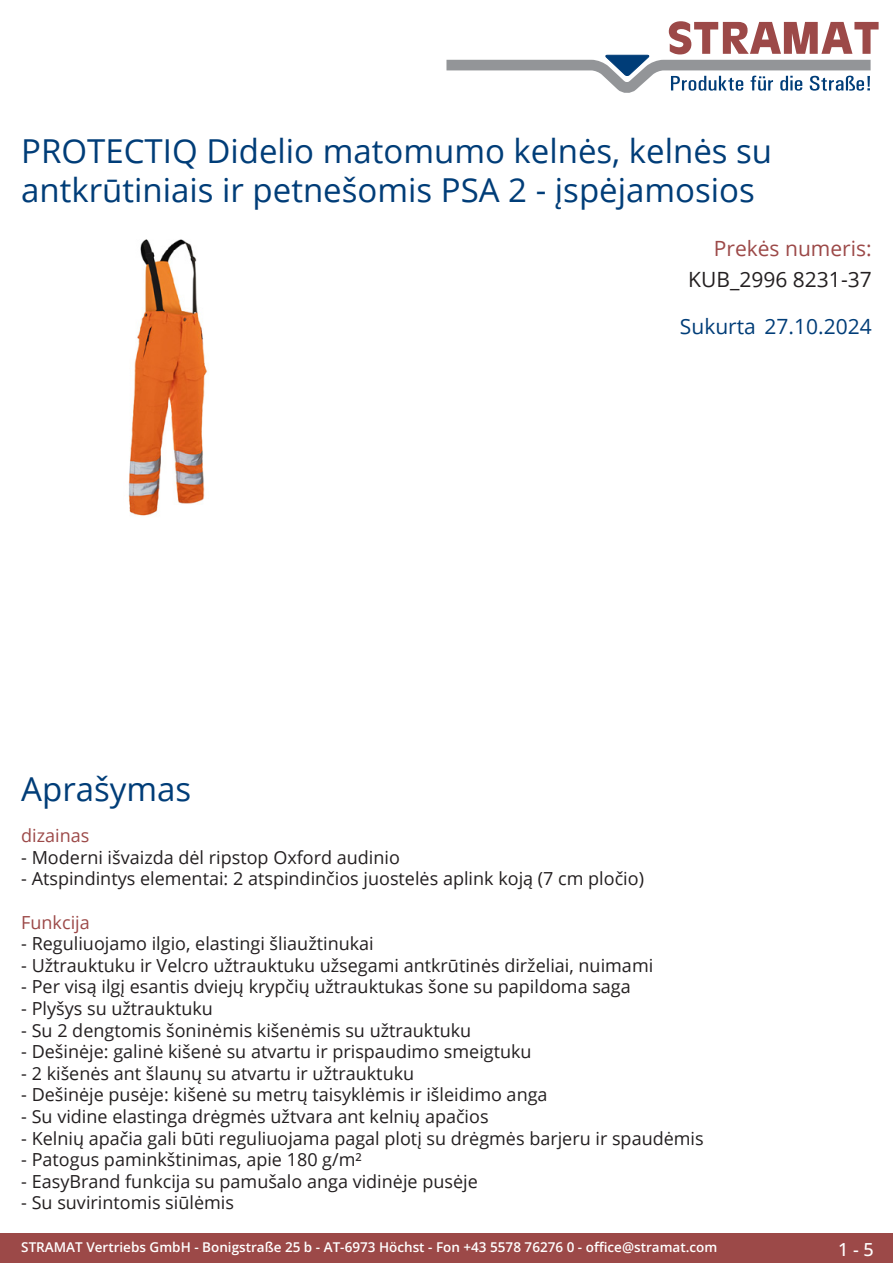
<style>
.page{position:relative;width:893px;height:1263px;background:#fff}
.page>*{position:absolute;margin:0;border:0;box-sizing:border-box;transform-origin:0 0}
.Produkttitel{font:33px/39.6px "Open Sans";color:#003d78}
.Erstellungsdatum{font:21px "Open Sans";color:#003d78}
.TechDaten_Inhalt{font:21px "Open Sans";color:#231f20}
.TechDaten_Überschrif{font:21px "Open Sans";color:#9c4948}
.Beschreibung_Text{font:18px "Open Sans";color:#231f20}
.Beschreibung_Text-2{font:18px "Open Sans";color:#9c4948}
.t1{font:500 18px "Open Sans";color:#fff}
.t2{font:600 13.5px "Open Sans";color:#fff}
</style>
<div class="page">
<div style="left:0;top:1233px;width:893px;height:30px;background:#9c4948"></div>
<svg style="left:446px;top:21px;width:433px;height:72px"></svg>
<img style="left:128px;top:239px;width:80px;height:277px">
<p class="Produkttitel" style="left:21px;top:130px;width:752px">PROTECTIQ Didelio matomumo kelnės, kelnės su antkrūtiniais ir petnešomis PSA 2 - įspėjamosios</p>
<p class="TechDaten_Überschrif" style="left:714px;top:234px;width:159px">Prekės numeris:</p>
<p class="TechDaten_Inhalt" style="left:688px;top:265px;width:185px">KUB_2996 8231-37</p>
<p class="Erstellungsdatum" style="left:680px;top:312px;width:193px">Sukurta 27.10.2024</p>
<p class="Produkttitel" style="left:21px;top:768px;width:172px">Aprašymas</p>
<p class="Beschreibung_Text-2" style="left:21px;top:823px;width:70px">dizainas</p>
<p class="Beschreibung_Text" style="left:21px;top:845px;width:380px">- Moderni išvaizda dėl ripstop Oxford audinio</p>
<p class="Beschreibung_Text" style="left:21px;top:866px;width:624px">- Atspindintys elementai: 2 atspindinčios juostelės aplink koją (7 cm pločio)</p>
<p class="Beschreibung_Text-2" style="left:21px;top:910px;width:70px">Funkcija</p>
<p class="Beschreibung_Text" style="left:21px;top:931px;width:354px">- Reguliuojamo ilgio, elastingi šliaužtinukai</p>
<p class="Beschreibung_Text" style="left:21px;top:953px;width:633px">- Užtrauktuku ir Velcro užtrauktuku užsegami antkrūtinės dirželiai, nuimami</p>
<p class="Beschreibung_Text" style="left:21px;top:974px;width:611px">- Per visą ilgį esantis dviejų krypčių užtrauktukas šone su papildoma saga</p>
<p class="Beschreibung_Text" style="left:21px;top:996px;width:193px">- Plyšys su užtrauktuku</p>
<p class="Beschreibung_Text" style="left:21px;top:1018px;width:451px">- Su 2 dengtomis šoninėmis kišenėmis su užtrauktuku</p>
<p class="Beschreibung_Text" style="left:21px;top:1039px;width:512px">- Dešinėje: galinė kišenė su atvartu ir prispaudimo smeigtuku</p>
<p class="Beschreibung_Text" style="left:21px;top:1061px;width:394px">- 2 kišenės ant šlaunų su atvartu ir užtrauktuku</p>
<p class="Beschreibung_Text" style="left:21px;top:1082px;width:528px">- Dešinėje pusėje: kišenė su metrų taisyklėmis ir išleidimo anga</p>
<p class="Beschreibung_Text" style="left:21px;top:1104px;width:469px">- Su vidine elastinga drėgmės užtvara ant kelnių apačios</p>
<p class="Beschreibung_Text" style="left:21px;top:1126px;width:684px">- Kelnių apačia gali būti reguliuojama pagal plotį su drėgmės barjeru ir spaudėmis</p>
<p class="Beschreibung_Text" style="left:21px;top:1147px;width:342px">- Patogus paminkštinimas, apie 180 g/m²</p>
<p class="Beschreibung_Text" style="left:21px;top:1169px;width:458px">- EasyBrand funkcija su pamušalo anga vidinėje pusėje</p>
<p class="Beschreibung_Text" style="left:21px;top:1190px;width:214px">- Su suvirintomis siūlėmis</p>
<p class="t2" style="left:21px;top:1238px;width:698px">STRAMAT Vertriebs GmbH - Bonigstraße 25 b - AT-6973 Höchst - Fon +43 5578 76276 0 - office@stramat.com</p>
<p class="t1" style="left:838px;top:1237px;width:37px">1 - 5</p>
</div>
